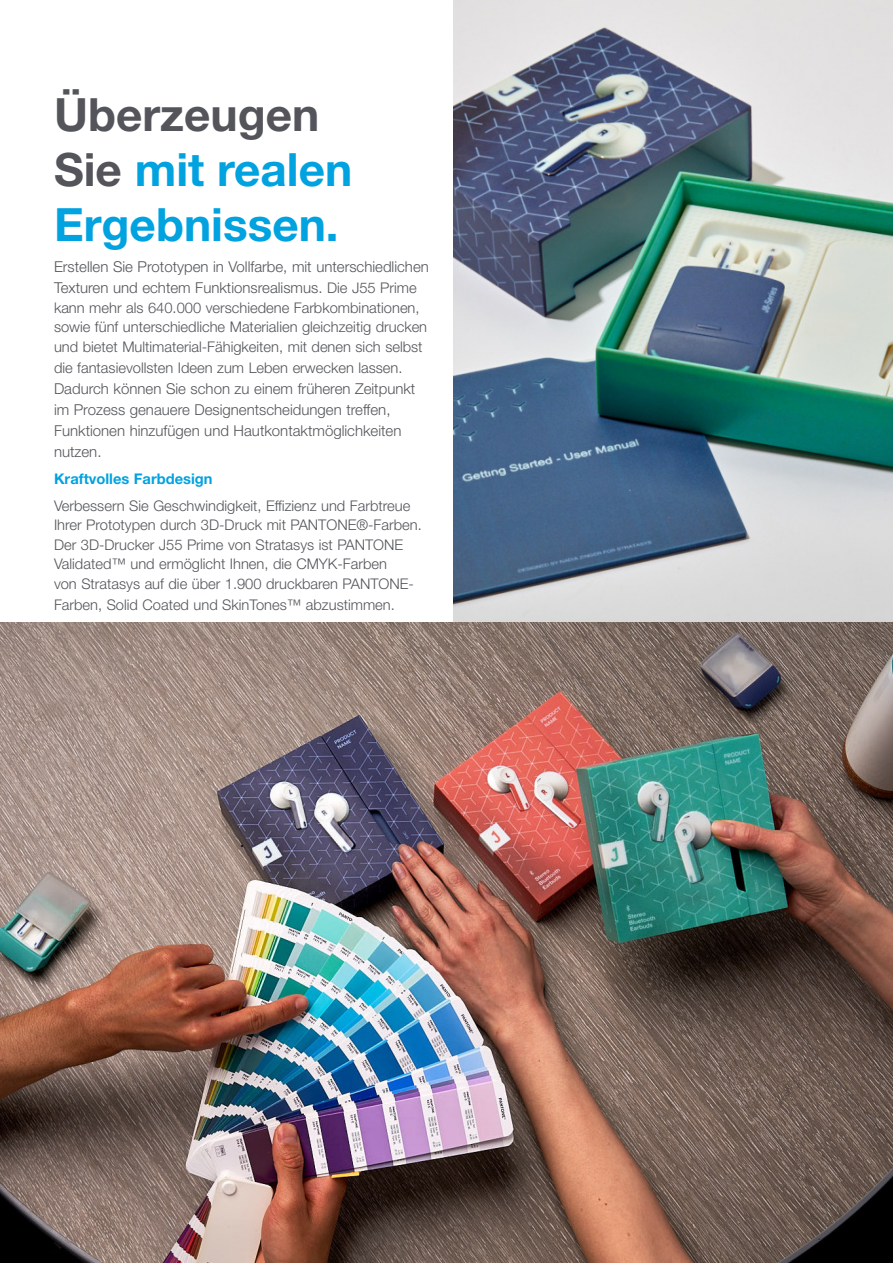
<style>
.page{position:relative;width:893px;height:1263px;background:#fff}
.page>*{position:absolute;margin:0;border:0;box-sizing:border-box;transform-origin:0 0}
.t1{font:700 45.9px/55.1px "Helvetica Neue LT Std";color:#00a2e0}
.t2{font:300 15px/21px "Helvetica Neue LT Std";color:#54555a}
.t3{font:300 14.7px/19.5px "Helvetica Neue LT Std";color:#54555a}
.t4{font:700 14.7px "Helvetica Neue LT Std";color:#00a2e0}
.s1{color:#54555a}
.s2{font-size:14.7px}
</style>
<div class="page">
<img style="left:453px;top:0;width:440px;height:623px">
<img style="left:0;top:623px;width:893px;height:640px">
<h1 class="t1" style="left:54px;top:86px;width:300px"><span class="s1">Überzeugen<br>Sie</span> mit realen<br>Ergebnissen.</h1>
<p class="t2" style="left:54px;top:256px;width:376px">Erstellen Sie Prototypen in Vollfarbe, mit unterschiedlichen<br>Texturen und echtem Funktionsrealismus. <span class="s2">Die J55 Prime</span></p>
<p class="t3" style="left:54px;top:298px;width:375px">kann mehr als 640.000 verschiedene Farbkombinationen, sowie fünf unterschiedliche Materialien gleichzeitig drucken und bietet Multimaterial-Fähigkeiten, mit denen sich selbst</p>
<p class="t3" style="left:54px;top:358px;width:350px">die fantasievollsten Ideen zum Leben erwecken lassen.</p>
<p class="t2" style="left:54px;top:378px;width:363px">Dadurch können Sie schon zu einem früheren Zeitpunkt im Prozess genauere Designentscheidungen treffen, Funktionen hinzufügen und Hautkontaktmöglichkeiten nutzen.</p>
<p class="t4" style="left:54px;top:470px;width:160px">Kraftvolles Farbdesign</p>
<p class="t3" style="left:54px;top:495px;width:369px">Verbessern Sie Geschwindigkeit, Effizienz und Farbtreue Ihrer Prototypen durch 3D-Druck mit PANTONE®-Farben.<br>Der 3D-Drucker J55 Prime von Stratasys ist PANTONE Validated™ und ermöglicht Ihnen, die CMYK-Farben<br>von Stratasys auf die über 1.900 druckbaren PANTONE-</p>
<p class="t3" style="left:54px;top:594px;width:342px">Farben, Solid Coated und SkinTones™ abzustimmen.</p>
</div>
